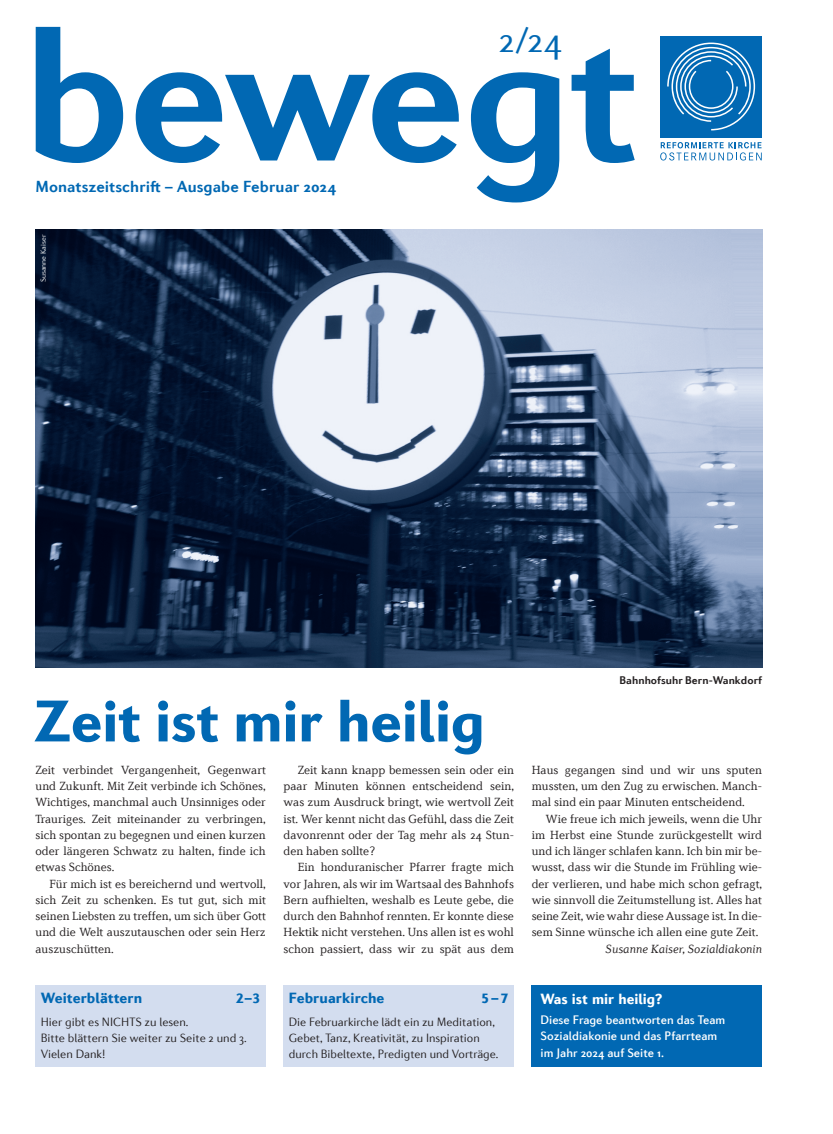
<style>
.page{position:relative;width:833px;height:1134px;background:#fff}
.page>*{position:absolute;margin:0;border:0;box-sizing:border-box;transform-origin:0 0}
.t1{font:700 192.5px "Diverda Sans Com";letter-spacing:-.02em;color:#0168b3}
.t2{font:900 60px "Diverda Sans Com";letter-spacing:-.005em;color:#0168b3}
.t3{font:300 37.5px "Diverda Sans Com";color:#0168b3}
.t4{font:700 16.25px "Diverda Sans Com";letter-spacing:.005em;color:#0168b3}
.t5{font:900 15px "Diverda Sans Com";letter-spacing:.005em;color:#0168b3}
.t6{font:900 15px "Diverda Sans Com";color:#fff}
.t7{font:300 12.5px/16.2px "Diverda Serif Com";color:#231f20;text-align:justify}
.t8{font:500 12.5px/16.2px "Diverda Sans Com";color:#fff}
.t9{font:italic 300 12.5px "Diverda Serif Com";color:#231f20}
.t10{font:300 12.25px/16.2px "Diverda Sans Com";color:#231f20}
.t11{font:700 11.25px "Diverda Sans Com";letter-spacing:.005em;color:#231f20}
.t12{font:300 7.5px "Diverda Sans Com";color:#fff}
</style>
<div class="page">
<div style="left:283px;top:985px;width:231px;height:82px;background:#d3ddef"></div>
<div style="left:660px;top:36px;width:102px;height:101px;background:#0168b3"></div>
<svg style="left:660px;top:142px;width:101px;height:19px"></svg>
<svg style="left:667px;top:43px;width:88px;height:87px"></svg>
<div style="left:35px;top:985px;width:231px;height:82px;background:#d3ddef"></div>
<img style="left:35px;top:229px;width:727px;height:439px">
<div style="left:531px;top:985px;width:231px;height:81px;background:#0168b3"></div>
<h3 class="t3" style="left:498px;top:18px;width:65px">2/24</h3>
<h1 class="t1" style="left:23px;top:-19px;width:617px">bewegt</h1>
<h3 class="t4" style="left:35px;top:177px;width:302px">Monatszeitschrift – Ausgabe Februar 2024</h3>
<p class="t12" style="left:39px;top:282px;width:49px;rotate:-90deg">Susanne Kaiser</p>
<h2 class="t2" style="left:33px;top:685px;width:453px">Zeit ist mir heilig</h2>
<p class="t7" style="left:35px;top:761px;width:232px">Zeit verbindet Vergangenheit, Gegenwart und Zukunft. Mit Zeit verbinde ich Schönes, Wichtiges, manchmal auch Unsinniges oder Trauriges. Zeit miteinander zu verbringen, sich spontan zu begegnen und einen kurzen oder längeren Schwatz zu halten, finde ich etwas Schönes.</p>
<p class="t7" style="left:35px;top:875px;width:232px;text-indent:14px">Für mich ist es bereichernd und wertvoll, sich Zeit zu schenken. Es tut gut, sich mit seinen Liebsten zu treffen, um sich über Gott und die Welt auszutauschen oder sein Herz auszuschütten.</p>
<p class="t5" style="left:41px;top:989px;width:103px">Weiterblättern</p>
<p class="t5" style="left:236px;top:989px;width:26px">2–3</p>
<p class="t10" style="left:41px;top:1013px;width:207px">Hier gibt es NICHTS zu lesen.<br>Bitte blättern Sie weiter zu Seite 2 und 3.<br>Vielen Dank!</p>
<p class="t7" style="left:283px;top:761px;width:232px;text-indent:14px">Zeit kann knapp bemessen sein oder ein paar Minuten können entscheidend sein, was zum Ausdruck bringt, wie wertvoll Zeit ist. Wer kennt nicht das Gefühl, dass die Zeit davonrennt oder der Tag mehr als 24 Stun&shy;den haben sollte?</p>
<p class="t7" style="left:283px;top:859px;width:232px;text-indent:14px">Ein honduranischer Pfarrer fragte mich vor Jahren, als wir im Wartsaal des Bahnhofs Bern aufhielten, weshalb es Leute gebe, die durch den Bahnhof rennten. Er konnte diese Hektik nicht verstehen. Uns allen ist es wohl schon passiert, dass wir zu spät aus dem</p>
<p class="t5" style="left:289px;top:989px;width:97px">Februarkirche</p>
<p class="t5" style="left:481px;top:989px;width:29px">5–7</p>
<p class="t10" style="left:289px;top:1013px;width:211px">Die Februarkirche lädt ein zu Meditation,<br>Gebet, Tanz, Kreativität, zu Inspiration durch Bibeltexte, Predigten und Vorträge.</p>
<p class="t11" style="left:619px;top:674px;width:144px">Bahnhofsuhr Bern-Wankdorf</p>
<p class="t7" style="left:532px;top:761px;width:232px">Haus gegangen sind und wir uns sputen mussten, um den Zug zu erwischen. Manch&shy;mal sind ein paar Minuten entscheidend.</p>
<p class="t7" style="left:532px;top:810px;width:232px;text-indent:14px">Wie freue ich mich jeweils, wenn die Uhr im Herbst eine Stunde zurückgestellt wird und ich länger schlafen kann. Ich bin mir be&shy;wusst, dass wir die Stunde im Frühling wie&shy;der verlieren, und habe mich schon gefragt, wie sinnvoll die Zeitumstellung ist. Alles hat seine Zeit, wie wahr diese Aussage ist. In die&shy;sem Sinne wünsche ich allen eine gute Zeit.</p>
<p class="t9" style="left:605px;top:941px;width:158px">Susanne Kaiser, Sozialdiakonin</p>
<p class="t6" style="left:540px;top:990px;width:123px">Was ist mir heilig?</p>
<p class="t8" style="left:540px;top:1011px;width:186px">Diese Frage beantworten das Team<br>Sozialdiakonie und das Pfarrteam im Jahr 2024 auf Seite 1.</p>
</div>
